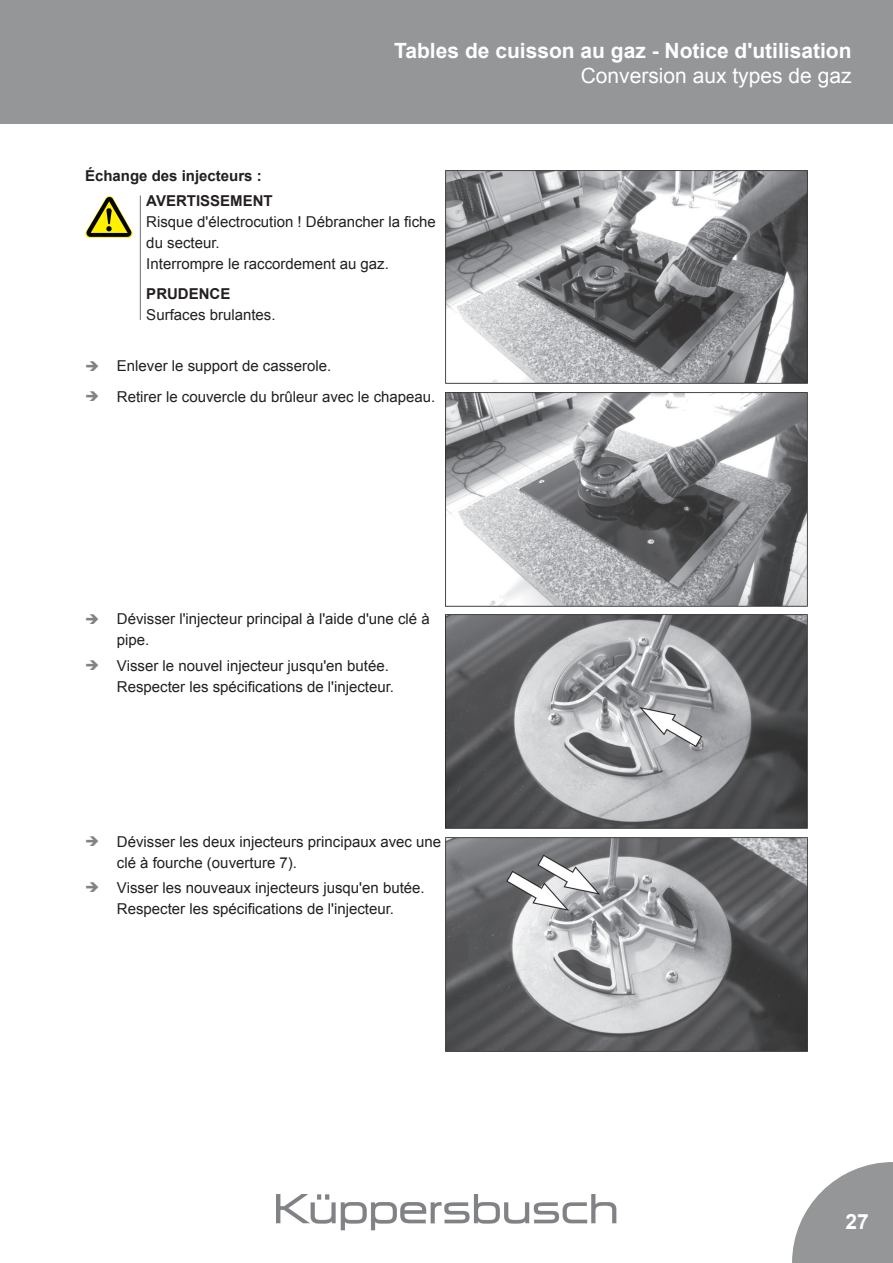
<style>
.page{position:relative;width:893px;height:1263px;background:#fff}
.page>*{position:absolute;margin:0;border:0;box-sizing:border-box;transform-origin:0 0}
.t1{font:700 21px "Arial";color:#fff}
.t2{font:21px "Arial";color:#fff}
.t3{font:15px/21px "Arial";color:#231f20}
.t4{font:700 15px/25.3px "Arial";color:#231f20}
</style>
<div class="page">
<svg style="left:792px;top:1162px;width:101px;height:101px"></svg>
<div style="left:0;top:0;width:893px;height:124px;background:#949697"></div>
<img style="left:277px;top:1194px;width:339px;height:36px">
<hr style="left:140px;top:196px;width:1px;height:124px;background:#6c6d70">
<svg style="left:85px;top:196px;width:48px;height:42px"></svg>
<img style="left:445px;top:170px;width:363px;height:214px">
<img style="left:445px;top:392px;width:363px;height:214px">
<img style="left:445px;top:615px;width:363px;height:214px">
<img style="left:445px;top:837px;width:363px;height:214px">
<h1 class="t1" style="left:394px;top:36px;width:459px">Tables de cuisson au gaz - Notice d'utilisation</h1>
<p class="t4" style="left:146px;top:163px;width:128px;text-indent:-61px">Échange des injecteurs :<br>AVERTISSEMENT</p>
<p class="t3" style="left:146px;top:212px;width:291px">Risque d'électrocution ! Débrancher la fiche du secteur.<br>Interrompre le raccordement au gaz.</p>
<p class="t4" style="left:146px;top:281px;width:86px">PRUDENCE</p>
<p class="t3" style="left:146px;top:304px;width:131px">Surfaces brulantes.</p>
<p class="t3" style="left:117px;top:351px;width:320px;line-height:30.5px">Enlever le support de casserole.<br>Retirer le couvercle du brûleur avec le chapeau.</p>
<p class="t3" style="left:117px;top:608px;width:314px">Dévisser l'injecteur principal à l'aide d'une clé à pipe.</p>
<p class="t3" style="left:117px;top:655px;width:279px">Visser le nouvel injecteur jusqu'en butée.<br>Respecter les spécifications de l'injecteur.</p>
<p class="t3" style="left:117px;top:831px;width:326px">Dévisser les deux injecteurs principaux avec une clé à fourche (ouverture 7).</p>
<p class="t3" style="left:117px;top:877px;width:309px">Visser les nouveaux injecteurs jusqu'en butée.<br>Respecter les spécifications de l'injecteur.</p>
<h1 class="t2" style="left:581px;top:61px;width:272px">Conversion aux types de gaz</h1>
<h1 class="t1" style="left:845px;top:1206px;width:25px">27</h1>
</div>
